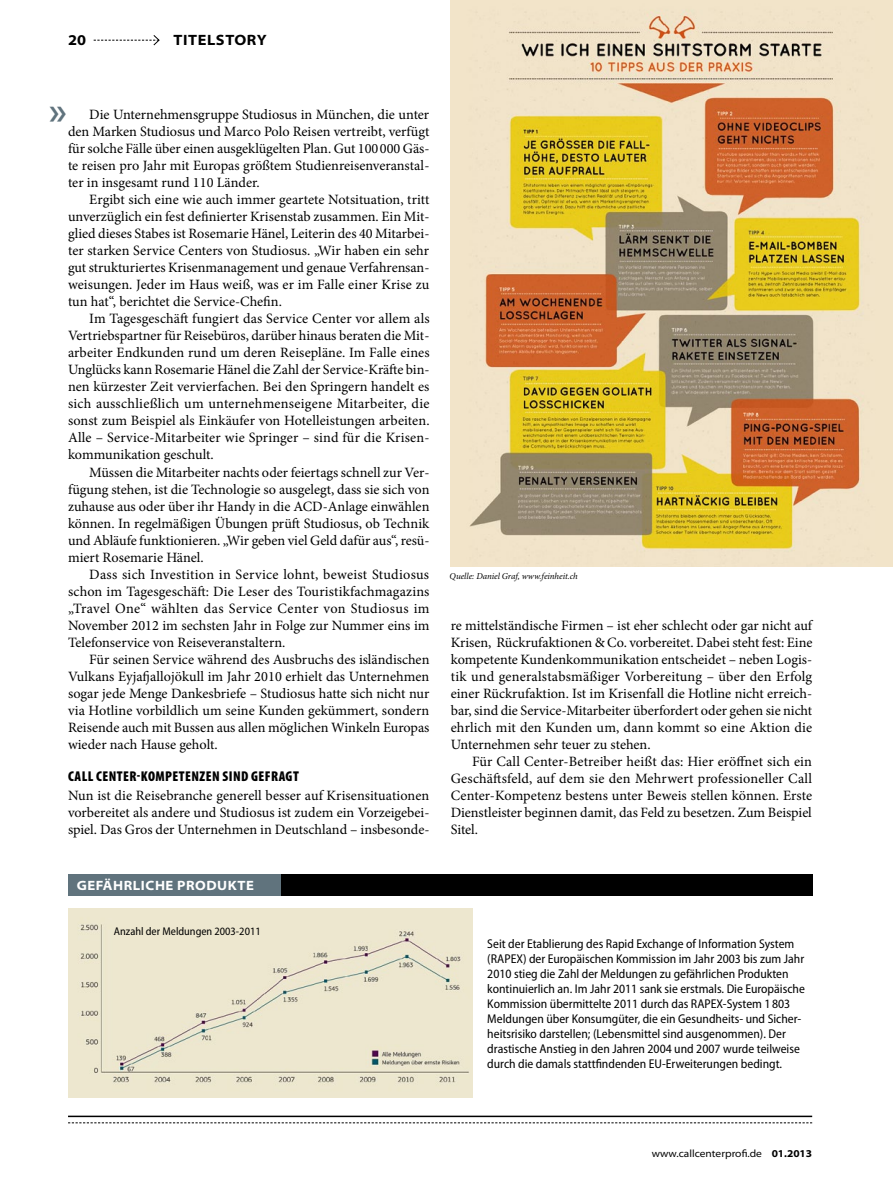
<style>
.page{position:relative;width:893px;height:1187px;background:#fff}
.page>*{position:absolute;margin:0;border:0;box-sizing:border-box;transform-origin:0 0}
.t1{font:600 semi-expanded 39px "Myriad Pro";color:#60737d}
.Rubriken{font:700 semi-expanded 15px "Myriad Pro";letter-spacing:.04em;color:#000}
.Grundtext_Einzug{font:14.25px/17px "Minion Pro";color:#000;text-align:justify}
.Grundtext{font:14.25px/17px "Minion Pro";color:#000;text-align:justify}
.Zwischenüberschrift{font:900 condensed 14.25px "Myriad Pro";letter-spacing:.03em;color:#000}
.Kasten_Stichzeile{font:700 semi-expanded 13.5px "Myriad Pro";letter-spacing:.04em;color:#fff}
.Bildunterschrift{font:semi-condensed 12.75px/15px "Myriad Pro";color:#000}
.Grafik_Grundtext{font:semi-condensed 11.25px "Myriad Pro";color:#000}
.t2{font:semi-expanded 10.5px "Myriad Pro";color:#000}
.Bildquelle{font:italic 9px "Minion Pro";letter-spacing:-.01em;color:#000}
.s1{font-weight:700}
</style>
<div class="page">
<div style="left:68px;top:874px;width:744px;height:21px;background:#000"></div>
<div style="left:68px;top:874px;width:213px;height:21px;background:#60737d"></div>
<hr style="left:68px;top:1115px;width:744px;height:1px;background:#000">
<svg style="left:68px;top:1122px;width:744px;height:1px"></svg>
<img style="left:68px;top:908px;width:404px;height:189px">
<img style="left:451px;top:0;width:442px;height:566px">
<svg style="left:94px;top:35px;width:66px;height:11px"></svg>
<p class="Rubriken" style="left:68px;top:32px;width:20px">20</p>
<p class="Rubriken" style="left:173px;top:32px;width:95px">TITELSTORY</p>
<p class="t1" style="left:49px;top:89px;width:20px">»</p>
<p class="Grundtext_Einzug" style="left:68px;top:106px;width:363px;text-indent:21px">Die Unternehmensgruppe Studiosus in München, die unter den Marken Studiosus und Marco Polo Reisen vertreibt, verfügt für solche Fälle über einen ausgeklügelten Plan. Gut 100000 Gäs&shy;te reisen pro Jahr mit Europas größtem Studienreisenveranstal&shy;ter in insgesamt rund 110 Länder.</p>
<p class="Grundtext_Einzug" style="left:68px;top:191px;width:363px;text-indent:21px">Ergibt sich eine wie auch immer geartete Notsituation, tritt unverzüglich ein fest definierter Krisenstab zusammen. Ein Mit&shy;glied dieses Stabes ist Rosemarie Hänel, Leiterin des 40 Mitarbei&shy;ter starken Service Centers von Studiosus. „Wir haben ein sehr gut strukturiertes Krisenmanagement und genaue Verfahrensan&shy;weisungen. Jeder im Haus weiß, was er im Falle einer Krise zu tun hat“, berichtet die Service-Chefin.</p>
<p class="Grundtext_Einzug" style="left:68px;top:310px;width:363px;text-indent:21px">Im Tagesgeschäft fungiert das Service Center vor allem als Vertriebspartner für Reisebüros, darüber hinaus beraten die Mit&shy;arbeiter Endkunden rund um deren Reisepläne. Im Falle eines Unglücks kann Rosemarie Hänel die Zahl der Service-Kräfte bin&shy;nen kürzester Zeit vervierfachen. Bei den Springern handelt es sich ausschließlich um unternehmenseigene Mitarbeiter, die sonst zum Beispiel als Einkäufer von Hotelleistungen arbeiten.<br>Alle – Service-Mitarbeiter wie Springer – sind für die Krisen&shy;kommunikation geschult.</p>
<p class="Grundtext_Einzug" style="left:68px;top:463px;width:363px;text-indent:21px">Müssen die Mitarbeiter nachts oder feiertags schnell zur Ver&shy;fügung stehen, ist die Technologie so ausgelegt, dass sie sich von zuhause aus oder über ihr Handy in die ACD-Anlage einwählen können. In regelmäßigen Übungen prüft Studiosus, ob Technik und Abläufe funktionieren. „Wir geben viel Geld dafür aus“, resü&shy;miert Rosemarie Hänel.</p>
<p class="Grundtext_Einzug" style="left:68px;top:565px;width:363px;text-indent:21px">Dass sich Investition in Service lohnt, beweist Studiosus schon im Tagesgeschäft: Die Leser des Touristikfachmagazins „Travel One“ wählten das Service Center von Studiosus im November 2012 im sechsten Jahr in Folge zur Nummer eins im Telefonservice von Reiseveranstaltern.</p>
<p class="Grundtext_Einzug" style="left:68px;top:650px;width:363px;text-indent:21px">Für seinen Service während des Ausbruchs des isländischen Vulkans Eyjafjallojökull im Jahr 2010 erhielt das Unternehmen sogar jede Menge Dankesbriefe – Studiosus hatte sich nicht nur via Hotline vorbildlich um seine Kunden gekümmert, sondern Reisende auch mit Bussen aus allen möglichen Winkeln Europas wieder nach Hause geholt.</p>
<p class="Zwischenüberschrift" style="left:68px;top:768px;width:232px">CALL CENTER-KOMPETENZEN SIND GEFRAGT</p>
<p class="Grundtext" style="left:68px;top:786px;width:363px">Nun ist die Reisebranche generell besser auf Krisensituationen vorbereitet als andere und Studiosus ist zudem ein Vorzeigebei&shy;spiel. Das Gros der Unternehmen in Deutschland – insbesonde-</p>
<p class="Kasten_Stichzeile" style="left:77px;top:877px;width:179px">GEFÄHRLICHE PRODUKTE</p>
<p class="Grafik_Grundtext" style="left:114px;top:924px;width:148px">Anzahl der Meldungen 2003-2011</p>
<p class="Bildquelle" style="left:450px;top:569px;width:130px">Quelle: Daniel Graf, www.feinheit.ch</p>
<p class="Grundtext" style="left:451px;top:616px;width:363px">re mittelständische Firmen – ist eher schlecht oder gar nicht auf Krisen, Rückrufaktionen &amp; Co. vorbereitet. Dabei steht fest: Eine kompetente Kundenkommunikation entscheidet – neben Logis&shy;tik und generalstabsmäßiger Vorbereitung – über den Erfolg einer Rückrufaktion. Ist im Krisenfall die Hotline nicht erreich&shy;bar, sind die Service-Mitarbeiter überfordert oder gehen sie nicht ehrlich mit den Kunden um, dann kommt so eine Aktion die Unternehmen sehr teuer zu stehen.</p>
<p class="Grundtext_Einzug" style="left:451px;top:752px;width:363px;text-indent:21px">Für Call Center-Betreiber heißt das: Hier eröffnet sich ein Geschäftsfeld, auf dem sie den Mehrwert professioneller Call Center-Kompetenz bestens unter Beweis stellen können. Erste Dienstleister beginnen damit, das Feld zu besetzen. Zum Beispiel Sitel.</p>
<p class="Bildunterschrift" style="left:487px;top:936px;width:319px">Seit der Etablierung des Rapid Exchange of Information System (RAPEX) der Europäischen Kommission im Jahr 2003 bis zum Jahr 2010 stieg die Zahl der Meldungen zu gefährlichen Produkten kontinuierlich an. Im Jahr 2011 sank sie erstmals. Die Europäische Kommission übermittelte 2011 durch das RAPEX-System 1 803<br>Meldungen über Konsumgüter, die ein Gesundheits- und Sicher&shy;heitsrisiko darstellen; (Lebensmittel sind ausgenommen). Der drastische Anstieg in den Jahren 2004 und 2007 wurde teilweise durch die damals stattfindenden EU-Erweiterungen bedingt.</p>
<p class="t2" style="left:652px;top:1147px;width:162px">www.callcenterprofi.de <span class="s1">01.2013</span></p>
</div>
